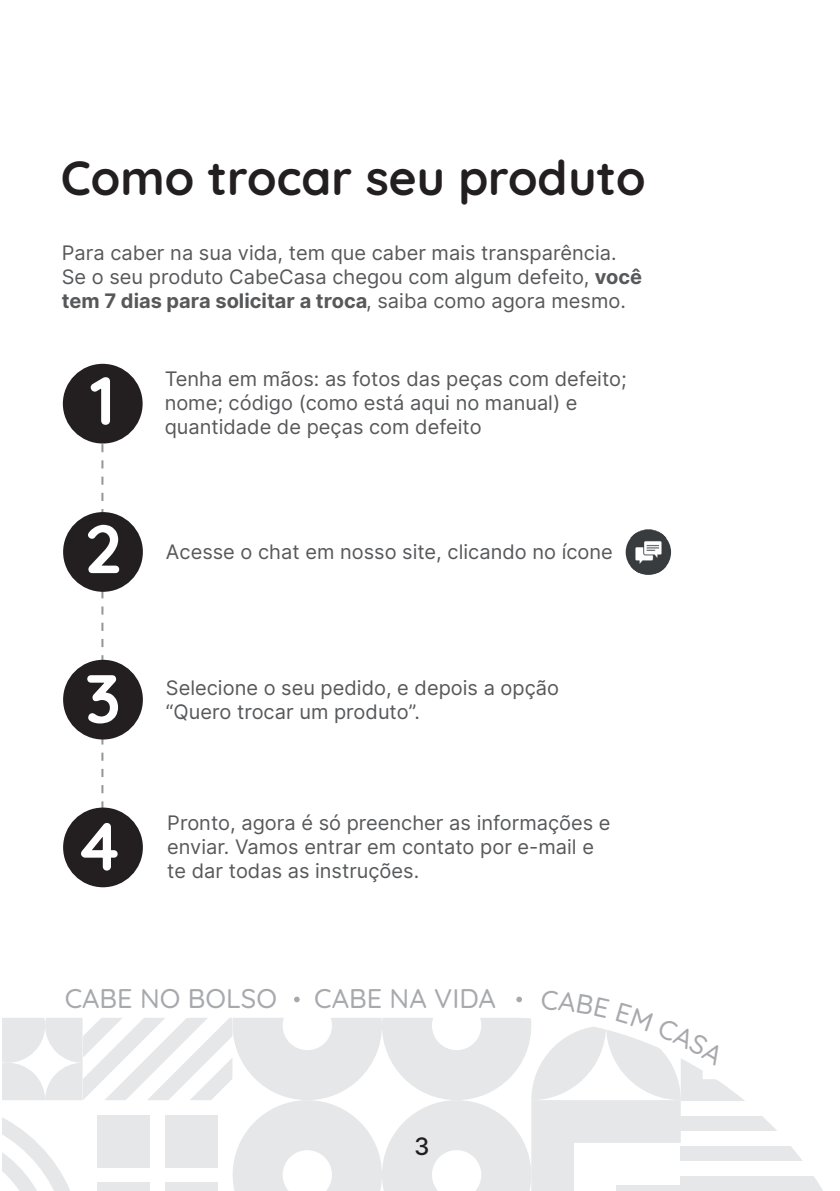
<style>
.page{position:relative;width:840px;height:1191px;background:#fff}
.page>*{position:absolute;margin:0;border:0;box-sizing:border-box;transform-origin:0 0}
.t1{font:700 68px "Quicksand";color:#fff}
.t2{font:700 48px "Quicksand";color:#231f20}
.t3{font:500 27px "Quicksand";color:#a8a9ad}
.t4{font:500 24px "Inter";color:#231f20}
.t5{font:20px/24px "Inter";color:#57585a}
.s1{font-weight:700}
</style>
<div class="page">
<svg style="left:101px;top:443px;width:2px;height:364px"></svg>
<div style="left:63px;top:807px;width:80px;height:80px;background:#231f20;border-radius:50%"></div>
<div style="left:63px;top:660px;width:80px;height:79px;background:#231f20;border-radius:50%"></div>
<div style="left:63px;top:512px;width:80px;height:80px;background:#231f20;border-radius:50%"></div>
<div style="left:63px;top:364px;width:79px;height:79px;background:#231f20;border-radius:50%"></div>
<img style="left:625px;top:529px;width:45px;height:46px;border-radius:23px">
<svg style="left:631px;top:529px;width:35px;height:8px"></svg>
<svg style="left:631px;top:567px;width:35px;height:8px"></svg>
<svg style="left:2px;top:996px;width:820px;height:195px"></svg>
<h2 class="t2" style="left:61px;top:141px;width:586px">Como trocar seu produto</h2>
<p class="t5" style="left:62px;top:240px;width:581px">Para caber na sua vida, tem que caber mais transparência.<br>Se o seu produto CabeCasa chegou com algum defeito, <span class="s1">você tem 7 dias para solicitar a troca</span>, saiba como agora mesmo.</p>
<h1 class="t1" style="left:90px;top:348px;width:26px">1</h1>
<p class="t5" style="left:164px;top:367px;width:463px">Tenha em mãos: as fotos das peças com defeito; nome; código (como está aqui no manual) e quantidade de peças com defeito</p>
<h1 class="t1" style="left:85px;top:496px;width:38px">2</h1>
<p class="t5" style="left:166px;top:539px;width:448px">Acesse o chat em nosso site, clicando no ícone</p>
<h1 class="t1" style="left:85px;top:646px;width:37px">3</h1>
<p class="t5" style="left:166px;top:676px;width:394px">Selecione o seu pedido, e depois a opção “Quero trocar um produto”.</p>
<h1 class="t1" style="left:75px;top:793px;width:50px">4</h1>
<p class="t5" style="left:167px;top:811px;width:444px">Pronto, agora é só preencher as informações e enviar. Vamos entrar em contato por e-mail e te dar todas as instruções.</p>
<h3 class="t3" style="left:64px;top:978px;width:214px">CABE NO BOLSO</h3>
<h3 class="t3" style="left:314px;top:978px;width:183px">CABE NA VIDA</h3>
<p class="t4" style="left:414px;top:1128px;width:17px">3</p>
</div>
